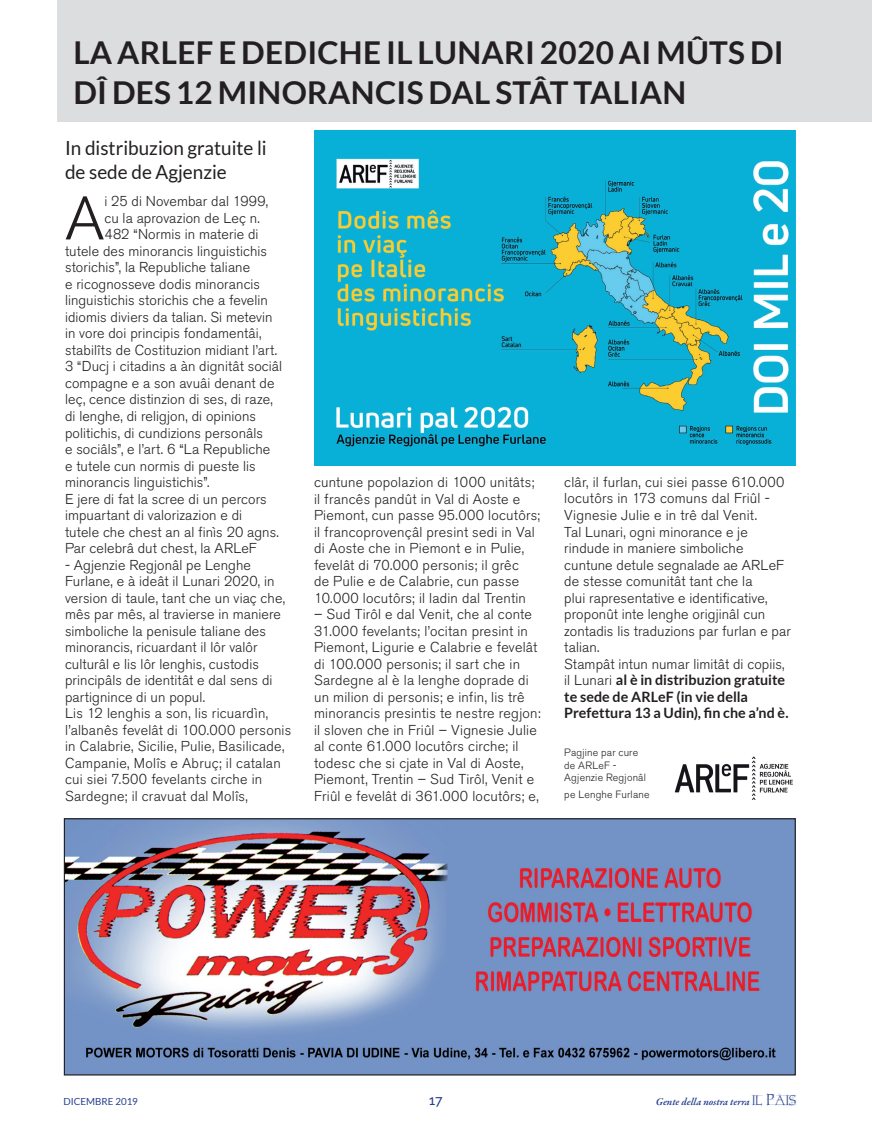
<style>
.page{position:relative;width:872px;height:1127px;background:#fff}
.page>*{position:absolute;margin:0;border:0;box-sizing:border-box;transform-origin:0 0}
.t1{font:300 61.05px "Akzidenz Grotesk BE";color:#231f20}
.t2{font:700 31.5px/40.5px "Lato";letter-spacing:.01em;color:#231f20}
.t3{font:19.5px/24px "Lato";color:#231f20}
.t4{font:300 14.25px/16.5px "Akzidenz Grotesk BE";letter-spacing:.01em;color:#231f20}
.t5{font:700 14.25px/16.5px "Lato";color:#231f20}
.t6{font:500 13.5px "Raleway";color:#253f8e}
.t7{font:300 10.5px/12.6px "Akzidenz Grotesk BE";letter-spacing:.02em;color:#231f20}
.t8{font:italic 600 10.5px "Garamond Premr Pro";letter-spacing:-.005em;color:#253f8e}
.t9{font:9.75px "Lato";color:#253f8e}
.s1{font-family:"Akzidenz Grotesk BE";font-weight:300}
.s2{font-family:"Home Remedy PS";font-weight:400;font-style:normal;font-size:15px}
</style>
<div class="page">
<img style="left:66px;top:820px;width:728px;height:253px">
<div style="left:64px;top:818px;width:732px;height:257px;border:1px solid #231f20"></div>
<img style="left:674px;top:756px;width:119px;height:44px">
<div style="left:57px;top:0;width:815px;height:121px;background:#dcdddf"></div>
<img style="left:314px;top:130px;width:481px;height:335px">
<h2 class="t2" style="left:73px;top:31px;width:712px">La ARLeF e dediche il Lunari 2020 ai mûts di dî des 12 minorancis dal Stât talian</h2>
<h3 class="t3" style="left:65px;top:136px;width:203px">In distribuzion gratuite li de sede de Agjenzie</h3>
<h1 class="t1" style="left:65px;top:184px;width:41px">A</h1>
<p class="t4" style="left:104px;top:194px;width:165px">i 25 di Novembar dal 1999,</p>
<p class="t4" style="left:104px;top:210px;width:157px">cu la aprovazion de Leç n.</p>
<p class="t4" style="left:104px;top:227px;width:155px">482 “Normis in materie di</p>
<p class="t4" style="left:65px;top:243px;width:203px">tutele des minorancis linguistichis</p>
<p class="t4" style="left:65px;top:260px;width:187px">storichis”, la Republiche taliane</p>
<p class="t4" style="left:65px;top:276px;width:196px">e ricognosseve dodis minorancis</p>
<p class="t4" style="left:65px;top:293px;width:204px">linguistichis storichis che a fevelin</p>
<p class="t4" style="left:65px;top:309px;width:209px">idiomis diviers da talian. Si metevin</p>
<p class="t4" style="left:65px;top:326px;width:198px">in vore doi principis fondamentâi,</p>
<p class="t4" style="left:65px;top:342px;width:214px">stabilîts de Costituzion midiant l’art.</p>
<p class="t4" style="left:65px;top:359px;width:219px">3 “Ducj i citadins a àn dignitât sociâl</p>
<p class="t4" style="left:65px;top:375px;width:211px">compagne e a son avuâi denant de</p>
<p class="t4" style="left:65px;top:392px;width:209px">leç, cence distinzion di ses, di raze,</p>
<p class="t4" style="left:65px;top:408px;width:192px">di lenghe, di religjon, di opinions</p>
<p class="t4" style="left:65px;top:425px;width:199px">politichis, di cundizions personâls</p>
<p class="t4" style="left:65px;top:441px;width:207px">e sociâls”, e l’art. 6 “La Republiche</p>
<p class="t4" style="left:65px;top:458px;width:192px">e tutele cun normis di pueste lis</p>
<p class="t4" style="left:65px;top:474px;width:146px">minorancis linguistichis”.</p>
<p class="t4" style="left:65px;top:491px;width:203px">E jere di fat la scree di un percors</p>
<p class="t4" style="left:65px;top:507px;width:179px">impuartant di valorizazion e di</p>
<p class="t4" style="left:65px;top:524px;width:215px">tutele che chest an al finìs 20 agns.</p>
<p class="t4" style="left:65px;top:540px;width:193px">Par celebrâ dut chest, la ARLeF</p>
<p class="t4" style="left:65px;top:557px;width:228px">- Agjenzie Regjonâl pe Lenghe Furlane, e à ideât il Lunari 2020, in version di taule, tant che un viaç che, mês par mês, al travierse in maniere simboliche la penisule taliane des minorancis, ricuardant il lôr valôr culturâl e lis lôr lenghis, custodis principâls de identitât e dal sens di partignince di un popul.<br>Lis 12 lenghis a son, lis ricuardìn, l’albanês fevelât di 100.000 personis in Calabrie, Sicilie, Pulie, Basilicade, Campanie, Molîs e Abruç; il catalan cui siei 7.500 fevelants cirche in Sardegne; il cravuat dal Molîs,</p>
<p class="t4" style="left:314px;top:474px;width:228px">cuntune popolazion di 1000 unitâts; il francês pandût in Val di Aoste e Piemont, cun passe 95.000 locutôrs; il francoprovençâl presint sedi in Val di Aoste che in Piemont e in Pulie, fevelât di 70.000 personis; il grêc<br>de Pulie e de Calabrie, cun passe 10.000 locutôrs; il ladin dal Trentin</p>
<p class="t4" style="left:314px;top:606px;width:228px">– Sud Tirôl e dal Venit, che al conte 31.000 fevelants; l’ocitan presint in Piemont, Ligurie e Calabrie e fevelât di 100.000 personis; il sart che in Sardegne al è la lenghe doprade di un milion di personis; e infin, lis trê minorancis presintis te nestre regjon: il sloven che in Friûl – Vignesie Julie al conte 61.000 locutôrs cirche; il todesc che si cjate in Val di Aoste, Piemont, Trentin – Sud Tirôl, Venit e Friûl e fevelât di 361.000 locutôrs; e,</p>
<p class="t4" style="left:564px;top:474px;width:228px">clâr, il furlan, cui siei passe 610.000 locutôrs in 173 comuns dal Friûl -<br>Vignesie Julie e in trê dal Venit.<br>Tal Lunari, ogni minorance e je rindude in maniere simboliche cuntune detule segnalade ae ARLeF de stesse comunitât tant che la<br>plui rapresentative e identificative, proponût inte lenghe origjinâl cun zontadis lis traduzions par furlan e par talian.<br>Stampât intun numar limitât di copiis,</p>
<p class="t5" style="left:564px;top:671px;width:226px"><span class="s1">il Lunari</span> al è in distribuzion gratuite te sede de ARLeF (in vie della<br>Prefettura 13 a Udin), fin che a’nd è.</p>
<p class="t7" style="left:564px;top:746px;width:83px">Pagjine par cure de ARLeF -<br>Agjenzie Regjonâl</p>
<p class="t7" style="left:564px;top:788px;width:87px">pe Lenghe Furlane</p>
<p class="t9" style="left:64px;top:1096px;width:76px">DICEMBRE 2019</p>
<p class="t6" style="left:429px;top:1092px;width:15px">17</p>
<p class="t8" style="left:656px;top:1095px;width:142px">Gente della nostra terra <span class="s2">il Pais</span></p>
</div>
